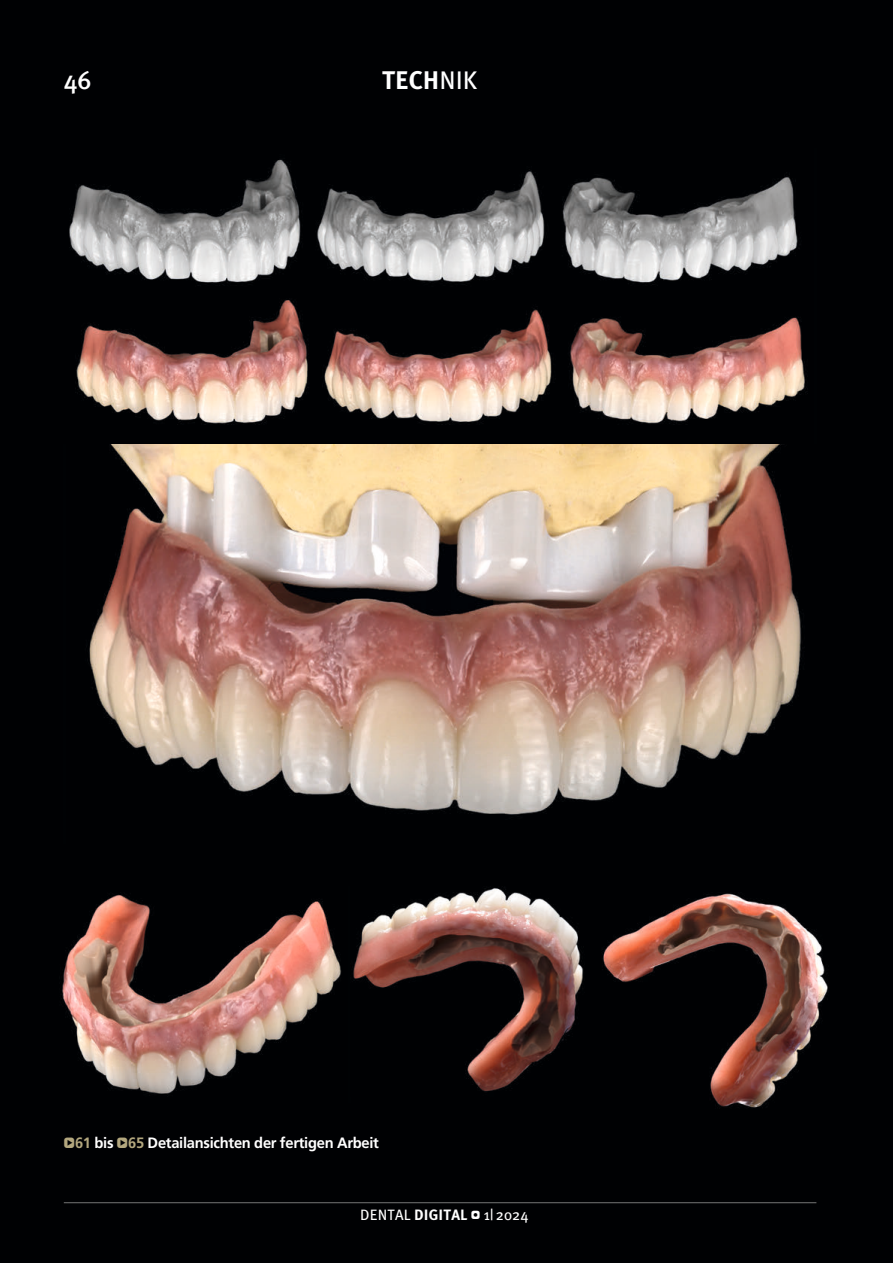
<style>
.page{position:relative;width:893px;height:1263px;background:#000103}
.page>*{position:absolute;margin:0;border:0;box-sizing:border-box;transform-origin:0 0}
.t1{font:700 25.5px "Meta Plus";color:#fff}
.t2{font:500 25.5px "Meta Plus";color:#fff}
.t3{font:700 15px "Frutiger";letter-spacing:-.02em;color:#fff}
.t4{font:15px "Meta Plus";letter-spacing:.01em;color:#fff}
.s1{font-weight:400}
.s2{font-family:"Click Bits Icon Pods";font-weight:400;color:#b3a77e}
.s3{font-family:"Frutiger LT Std";color:#b3a77e}
.s4{font-weight:700}
.s5{font-family:"Click Bits Icon Pods";font-size:12px}
</style>
<div class="page">
<hr style="left:64px;top:1202px;width:752px;height:1px;background:#757675">
<img style="left:69px;top:159px;width:736px;height:656px">
<img style="left:62px;top:894px;width:279px;height:200px">
<img style="left:353px;top:888px;width:230px;height:204px">
<img style="left:603px;top:893px;width:225px;height:215px">
<h1 class="t2" style="left:64px;top:66px;width:29px">46</h1>
<h1 class="t1" style="left:382px;top:66px;width:97px">TECH<span class="s1">NIK</span></h1>
<p class="t3" style="left:64px;top:1134px;width:317px"><span class="s2">Q</span><span class="s3">61</span> bis <span class="s2">Q</span><span class="s3">65</span> Detailansichten der fertigen Arbeit</p>
<p class="t4" style="left:360px;top:1206px;width:170px">DENTAL <span class="s4">DIGITAL</span> <span class="s5">W</span> 1| 2024</p>
</div>
